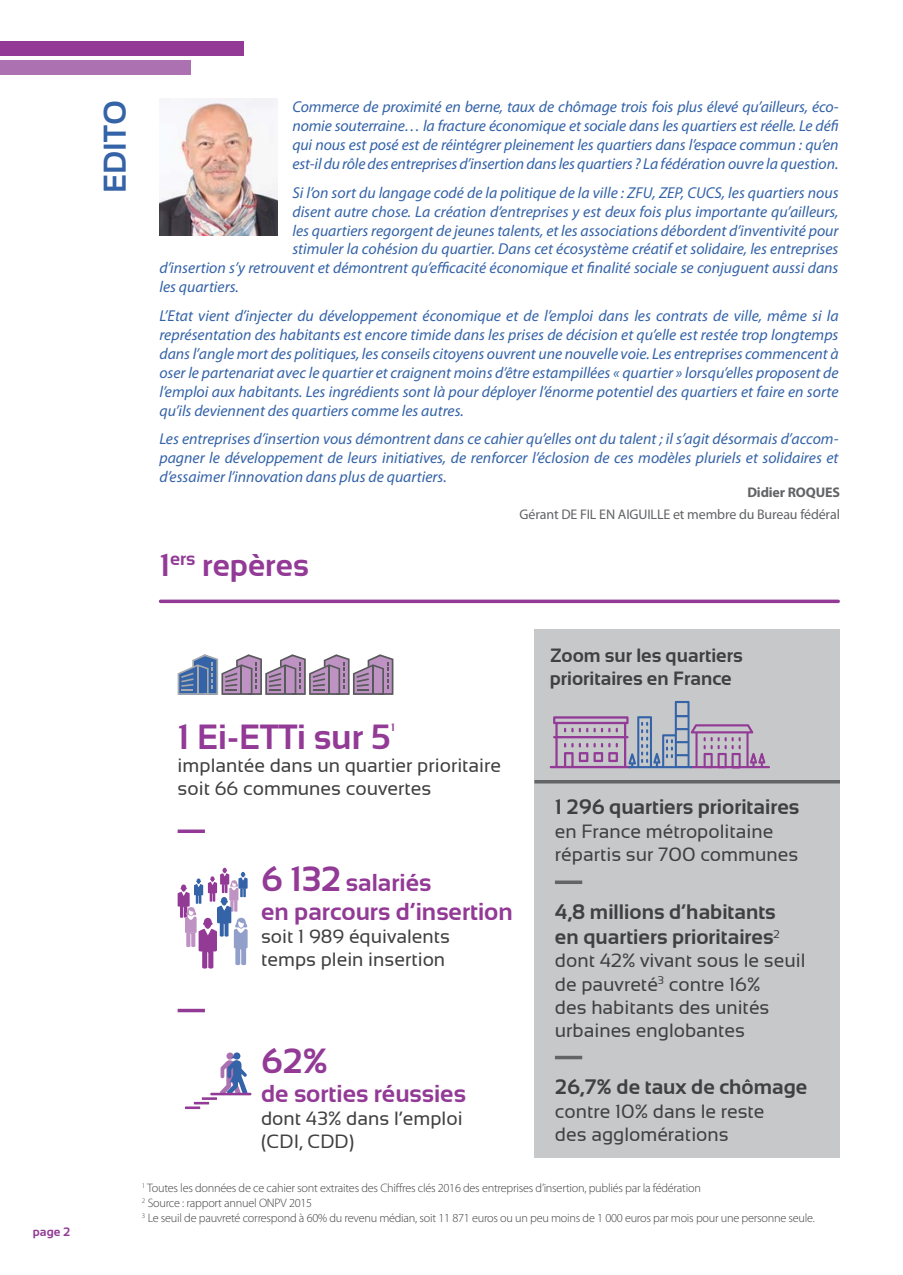
<style>
.page{position:relative;width:903px;height:1275px;background:#fff}
.page>*{position:absolute;margin:0;border:0;box-sizing:border-box;transform-origin:0 0}
.t1{font:700 35px "Sansation";color:#923a96}
.t2{font:700 31.5px "Sansation";color:#923a96}
.t3{font:700 31.5px "Sansation";color:#3463a8}
.t4{font:700 24.5px/29.4px "Sansation";color:#923a96}
.t5{font:700 21px/25.2px "Sansation";color:#404041}
.t6{font:19.25px/23.1px "Sansation";color:#404041}
.t7{font:700 19.25px/23.1px "Sansation";color:#404041}
.t8{font:italic 15.75px/18.9px "Myriad Pro";color:#3463a8;text-align:justify}
.t9{font:14px "Myriad Pro";letter-spacing:-.01em;color:#636466}
.t10{font:700 14px "Myriad Pro";letter-spacing:-.01em;color:#636466}
.t11{font:300 12.25px/14.7px "Myriad Pro";letter-spacing:-.02em;color:#404041}
.t12{font:700 12.25px "Sansation";color:#923a96}
.t13{font:700 10.85px "Sansation";color:#923a96}
.s1{font-size:35px}
</style>
<div class="page">
<div style="left:534px;top:629px;width:306px;height:528px;background:#c6c8ca"></div>
<div style="left:0;top:60px;width:191px;height:15px;background:#ab71b0"></div>
<div style="left:0;top:41px;width:243px;height:15px;background:#923a96"></div>
<img style="left:159px;top:98px;width:119px;height:137px">
<hr style="left:160px;top:600px;width:678px;height:3px;background:#923a96">
<svg style="left:178px;top:654px;width:215px;height:41px"></svg>
<hr style="left:202px;top:1097px;width:15px;height:3px;background:#923a96">
<svg style="left:194px;top:1102px;width:15px;height:2px"></svg>
<hr style="left:185px;top:1106px;width:15px;height:3px;background:#923a96">
<svg style="left:210px;top:1052px;width:41px;height:43px"></svg>
<svg style="left:550px;top:701px;width:220px;height:67px"></svg>
<svg style="left:178px;top:868px;width:70px;height:101px"></svg>
<svg style="left:178px;top:829px;width:27px;height:4px"></svg>
<hr style="left:178px;top:1009px;width:27px;height:3px;background:#923a96">
<hr style="left:534px;top:780px;width:306px;height:3px;background:#636466">
<svg style="left:555px;top:880px;width:27px;height:4px"></svg>
<hr style="left:555px;top:1056px;width:27px;height:3px;background:#636466">
<p class="t12" style="left:33px;top:1225px;width:39px">page 2</p>
<h2 class="t3" style="left:97px;top:193px;width:94px;rotate:-90deg">EDITO</h2>
<p class="t8" style="left:292px;top:99px;width:548px">Commerce de proximité en berne, taux de chômage trois fois plus élevé qu’ailleurs, éco&shy;nomie souterraine… la fracture économique et sociale dans les quartiers est réelle. Le défi qui nous est posé est de réintégrer pleinement les quartiers dans l’espace commun : qu’en est-il du rôle des entreprises d’insertion dans les quartiers ? La fédération ouvre la question.</p>
<p class="t8" style="left:292px;top:185px;width:548px">Si l’on sort du langage codé de la politique de la ville : ZFU, ZEP, CUCS, les quartiers nous</p>
<p class="t8" style="left:292px;top:203px;width:548px">disent autre chose. La création d’entreprises y est deux fois plus importante qu’ailleurs,</p>
<p class="t8" style="left:292px;top:222px;width:548px">les quartiers regorgent de jeunes talents, et les associations débordent d’inventivité pour</p>
<p class="t8" style="left:292px;top:241px;width:548px">stimuler la cohésion du quartier. Dans cet écosystème créatif et solidaire, les entreprises</p>
<p class="t8" style="left:159px;top:260px;width:681px">d’insertion s’y retrouvent et démontrent qu’efficacité économique et finalité sociale se conjuguent aussi dans</p>
<p class="t8" style="left:159px;top:279px;width:81px">les quartiers.</p>
<p class="t8" style="left:159px;top:308px;width:681px">L’Etat vient d’injecter du développement économique et de l’emploi dans les contrats de ville, même si la représentation des habitants est encore timide dans les prises de décision et qu’elle est restée trop longtemps dans l’angle mort des politiques, les conseils citoyens ouvrent une nouvelle voie. Les entreprises commencent à oser le partenariat avec le quartier et craignent moins d’être estampillées « quartier » lorsqu’elles proposent de l’emploi aux habitants. Les ingrédients sont là pour déployer l’énorme potentiel des quartiers et faire en sorte qu’ils deviennent des quartiers comme les autres.</p>
<p class="t8" style="left:159px;top:431px;width:681px">Les entreprises d’insertion vous démontrent dans ce cahier qu’elles ont du talent ; il s’agit désormais d’accom&shy;pagner le développement de leurs initiatives, de renforcer l’éclosion de ces modèles pluriels et solidaires et d’essaimer l’innovation dans plus de quartiers.</p>
<p class="t10" style="left:747px;top:487px;width:94px">Didier ROQUES</p>
<p class="t9" style="left:519px;top:509px;width:322px">Gérant DE FIL EN AIGUILLE et membre du Bureau fédéral</p>
<h2 class="t2" style="left:159px;top:547px;width:151px">1<sup>ers</sup> repères</h2>
<h1 class="t1" style="left:178px;top:717px;width:215px">1 Ei-ETTi sur 5</h1>
<p class="t6" style="left:178px;top:753px;width:325px">implantée dans un quartier prioritaire soit 66 communes couvertes</p>
<p class="t13" style="left:391px;top:722px;width:5px">1</p>
<h3 class="t4" style="left:261px;top:867px;width:253px"><span class="s1">6 132</span> salariés<br>en parcours d’insertion</h3>
<p class="t6" style="left:261px;top:925px;width:190px">soit 1 989 équivalents temps plein insertion</p>
<h1 class="t1" style="left:261px;top:1041px;width:69px">62%</h1>
<h3 class="t4" style="left:261px;top:1079px;width:206px">de sorties réussies</h3>
<p class="t6" style="left:261px;top:1107px;width:203px">dont 43% dans l’emploi (CDI, CDD)</p>
<p class="t7" style="left:550px;top:644px;width:194px">Zoom sur les quartiers prioritaires en France</p>
<h3 class="t5" style="left:555px;top:795px;width:246px">1 296 quartiers prioritaires</h3>
<p class="t6" style="left:555px;top:819px;width:245px">en France métropolitaine répartis sur 700 communes</p>
<h3 class="t5" style="left:555px;top:899px;width:226px">4,8 millions d’habitants en quartiers prioritaires<sup>2</sup></h3>
<p class="t6" style="left:555px;top:949px;width:252px">dont 42% vivant sous le seuil de pauvreté<sup>3</sup> contre 16%<br>des habitants des unités urbaines englobantes</p>
<h3 class="t5" style="left:555px;top:1074px;width:254px">26,7% de taux de chômage</h3>
<p class="t6" style="left:555px;top:1099px;width:211px">contre 10% dans le reste des agglomérations</p>
<p class="t11" style="left:142px;top:1182px;width:674px"><sup>1</sup> Toutes les données de ce cahier sont extraites des Chiffres clés 2016 des entreprises d’insertion, publiés par la fédération<br><sup>2</sup> Source : rapport annuel ONPV 2015<br><sup>3</sup> Le seuil de pauvreté correspond à 60% du revenu médian, soit 11 871 euros ou un peu moins de 1 000 euros par mois pour une personne seule.</p>
</div>
